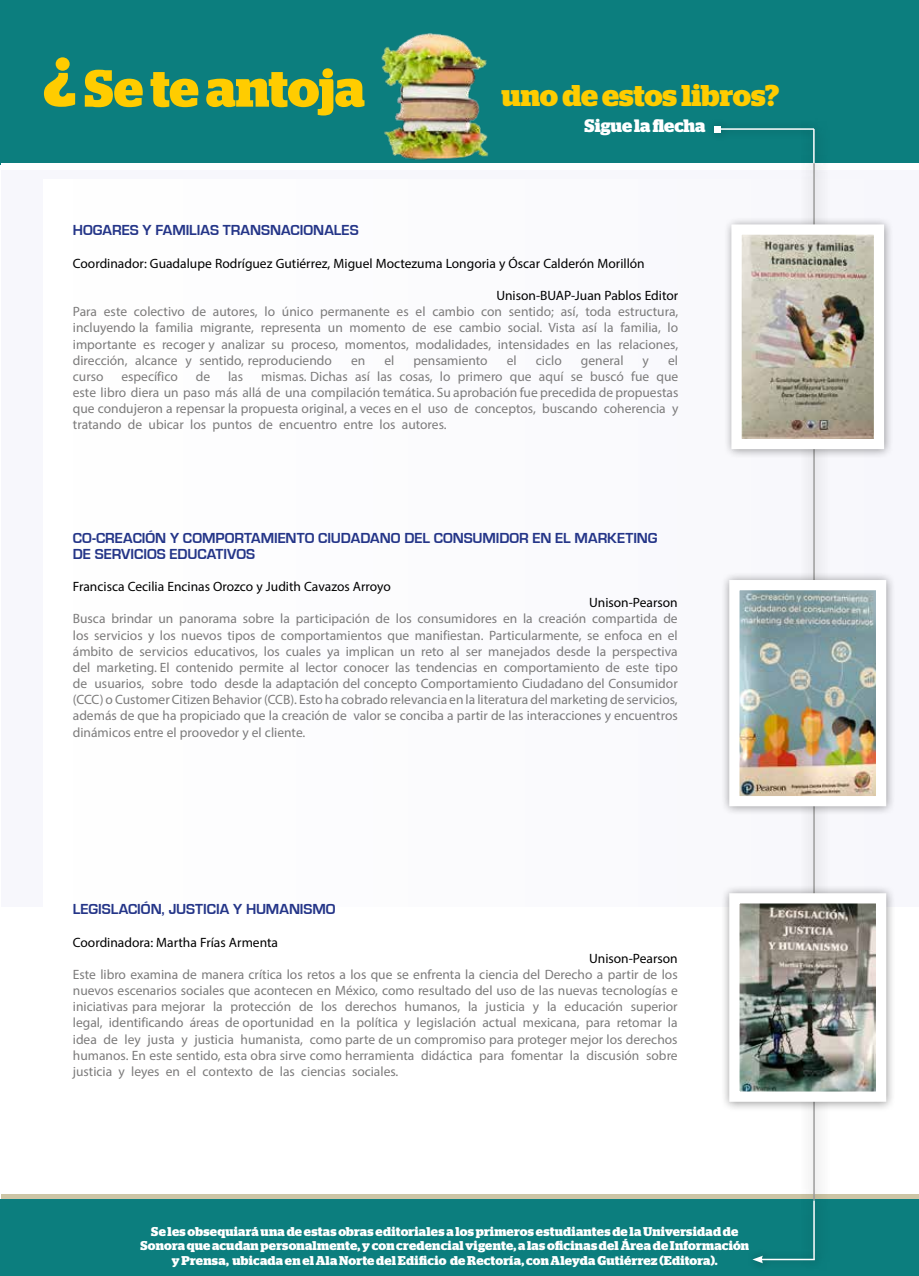
<style>
.page{position:relative;width:919px;height:1276px;background:#fff}
.page>*{position:absolute;margin:0;border:0;box-sizing:border-box;transform-origin:0 0}
.t1{font:700 52.05px "Stag";letter-spacing:-.005em;color:#fc0}
.t2{font:700 30px "Stag";letter-spacing:-.005em;color:#fc0}
.t3{font:700 18px "Stag";letter-spacing:-.005em;color:#fff}
.t4{font:700 15px/16.2px "Eurostile";color:#243588}
.t5{font:13.5px/16.2px "Myriad Pro";color:#7c7b7b;text-align:justify}
.t6{font:13.5px "Myriad Pro";color:#000}
.t7{font:700 12.75px/14.2px "Stag";letter-spacing:.015em;color:#fff;text-align:center}
.s1{font-size:68.85px}
</style>
<div class="page">
<div style="left:1px;top:115px;width:917px;height:791px;background:#f7f7fc"></div>
<div style="left:44px;top:179px;width:858px;height:999px;background:#fff"></div>
<div style="left:0;top:0;width:918px;height:164px;background:#0c7e7e"></div>
<div style="left:2px;top:163px;width:916px;height:7px;background:#fff"></div>
<div style="left:2px;top:1194px;width:916px;height:6px;background:#ccc5a6"></div>
<div style="left:0;top:1199px;width:918px;height:77px;background:#0c7e7e"></div>
<img style="left:381px;top:33px;width:108px;height:127px">
<hr style="left:717px;top:128px;width:97px;height:2px;background:#fff">
<svg style="left:714px;top:126px;width:6px;height:6px"></svg>
<div style="left:800px;top:152px;width:29px;height:1061px;background:#f2f2f5"></div>
<hr style="left:813px;top:163px;width:1px;height:1036px;background:#9d9d9c">
<div style="left:800px;top:1189px;width:29px;height:83px;background:#000;opacity:.6"></div>
<hr style="left:813px;top:1200px;width:1px;height:59px;background:#fff">
<div style="left:800px;top:118px;width:29px;height:58px;background:#000;opacity:.6"></div>
<hr style="left:813px;top:129px;width:1px;height:34px;background:#fff">
<div style="left:745px;top:1248px;width:78px;height:24px;background:#0b7b7b"></div>
<hr style="left:760px;top:1258px;width:54px;height:2px;background:#fff">
<svg style="left:752px;top:1256px;width:10px;height:7px"></svg>
<div style="left:721px;top:572px;width:175px;height:244px;background:#000;opacity:.4"></div>
<img style="left:740px;top:591px;width:135px;height:204px">
<div style="left:729px;top:580px;width:157px;height:226px;border:10px solid #fff"></div>
<div style="left:721px;top:885px;width:175px;height:227px;background:#000;opacity:.4"></div>
<img style="left:740px;top:904px;width:135px;height:186px">
<div style="left:729px;top:893px;width:157px;height:208px;border:10px solid #fff"></div>
<div style="left:723px;top:216px;width:170px;height:243px;background:#000;opacity:.4"></div>
<img style="left:742px;top:235px;width:131px;height:203px">
<div style="left:731px;top:224px;width:153px;height:225px;border:10px solid #fff"></div>
<h1 class="t1" style="left:43px;top:58px;width:323px"><span class="s1">¿</span> Se te antoja</h1>
<h2 class="t2" style="left:501px;top:78px;width:279px">uno de estos libros?</h2>
<h3 class="t3" style="left:584px;top:115px;width:122px">Sigue la flecha</h3>
<p class="t4" style="left:73px;top:223px;width:287px">HOGARES Y FAMILIAS TRANSNACIONALES</p>
<p class="t6" style="left:73px;top:255px;width:573px">Coordinador: Guadalupe Rodríguez Gutiérrez, Miguel Moctezuma Longoria y Óscar Calderón Morillón</p>
<p class="t6" style="left:496px;top:287px;width:183px">Unison-BUAP-Juan Pablos Editor</p>
<p class="t5" style="left:73px;top:303px;width:607px">Para este colectivo de autores, lo único permanente es el cambio con sentido; así, toda estructura, incluyendo la familia migrante, representa un momento de ese cambio social. Vista así la familia, lo importante es recoger y analizar su proceso, momentos, modalidades, intensidades en las relaciones, dirección, alcance y sentido, reproduciendo</p>
<p class="t5" style="left:351px;top:352px;width:16px">en</p>
<p class="t5" style="left:384px;top:352px;width:11px">el</p>
<p class="t5" style="left:413px;top:352px;width:76px">pensamiento</p>
<p class="t5" style="left:507px;top:352px;width:11px">el</p>
<p class="t5" style="left:536px;top:352px;width:27px">ciclo</p>
<p class="t5" style="left:581px;top:352px;width:44px">general</p>
<p class="t5" style="left:642px;top:352px;width:8px">y</p>
<p class="t5" style="left:668px;top:352px;width:11px">el</p>
<p class="t5" style="left:73px;top:368px;width:607px;text-indent:188px">mismas. Dichas así las cosas, lo primero que aquí se buscó fue que este libro diera un paso más allá de una compilación temática. Su aprobación fue precedida de propuestas que condujeron a repensar la propuesta original, a veces en el uso de conceptos, buscando coherencia y tratando de ubicar los puntos de encuentro entre los autores.</p>
<p class="t5" style="left:73px;top:368px;width:32px">curso</p>
<p class="t5" style="left:121px;top:368px;width:58px">específico</p>
<p class="t5" style="left:196px;top:368px;width:16px">de</p>
<p class="t5" style="left:228px;top:368px;width:17px">las</p>
<p class="t4" style="left:73px;top:530px;width:586px">CO-CREACIÓN Y COMPORTAMIENTO CIUDADANO DEL CONSUMIDOR EN EL MARKETING<br>DE SERVICIOS EDUCATIVOS</p>
<p class="t6" style="left:73px;top:578px;width:319px">Francisca Cecilia Encinas Orozco y Judith Cavazos Arroyo</p>
<p class="t6" style="left:589px;top:594px;width:90px">Unison-Pearson</p>
<p class="t5" style="left:73px;top:610px;width:606px">Busca brindar un panorama sobre la participación de los consumidores en la creación compartida de los servicios y los nuevos tipos de comportamientos que manifiestan. Particularmente, se enfoca en el ámbito de servicios educativos, los cuales ya implican un reto al ser manejados desde la perspectiva del marketing. El contenido permite al lector conocer las tendencias en comportamiento de este tipo de usuarios, sobre todo desde la adaptación del concepto Comportamiento Ciudadano del Consumidor (CCC) o Customer Citizen Behavior (CCB). Esto ha cobrado relevancia en la literatura del marketing de servicios, además de que ha propiciado que la creación de valor se conciba a partir de las interacciones y encuentros dinámicos entre el proovedor y el cliente.</p>
<p class="t4" style="left:73px;top:901px;width:264px">LEGISLACIÓN, JUSTICIA Y HUMANISMO</p>
<p class="t6" style="left:73px;top:933px;width:207px">Coordinadora: Martha Frías Armenta</p>
<p class="t6" style="left:589px;top:950px;width:90px">Unison-Pearson</p>
<p class="t5" style="left:73px;top:966px;width:606px">Este libro examina de manera crítica los retos a los que se enfrenta la ciencia del Derecho a partir de los nuevos escenarios sociales que acontecen en México, como resultado del uso de las nuevas tecnologías e iniciativas para mejorar la protección de los derechos humanos, la justicia y la educación superior legal, identificando áreas de oportunidad en la política y legislación actual mexicana, para retomar la idea de ley justa y justicia humanista, como parte de un compromiso para proteger mejor los derechos humanos. En este sentido, esta obra sirve como herramienta didáctica para fomentar la discusión sobre justicia y leyes en el contexto de las ciencias sociales.</p>
<p class="t7" style="left:140px;top:1224px;width:610px">Se les obsequiará una de estas obras editoriales a los primeros estudiantes de la Universidad de<br>Sonora que acudan personalmente, y con credencial vigente, a las oficinas del Área de Información y Prensa, ubicada en el Ala Norte del Edificio de Rectoría, con Aleyda Gutiérrez (Editora).</p>
</div>
